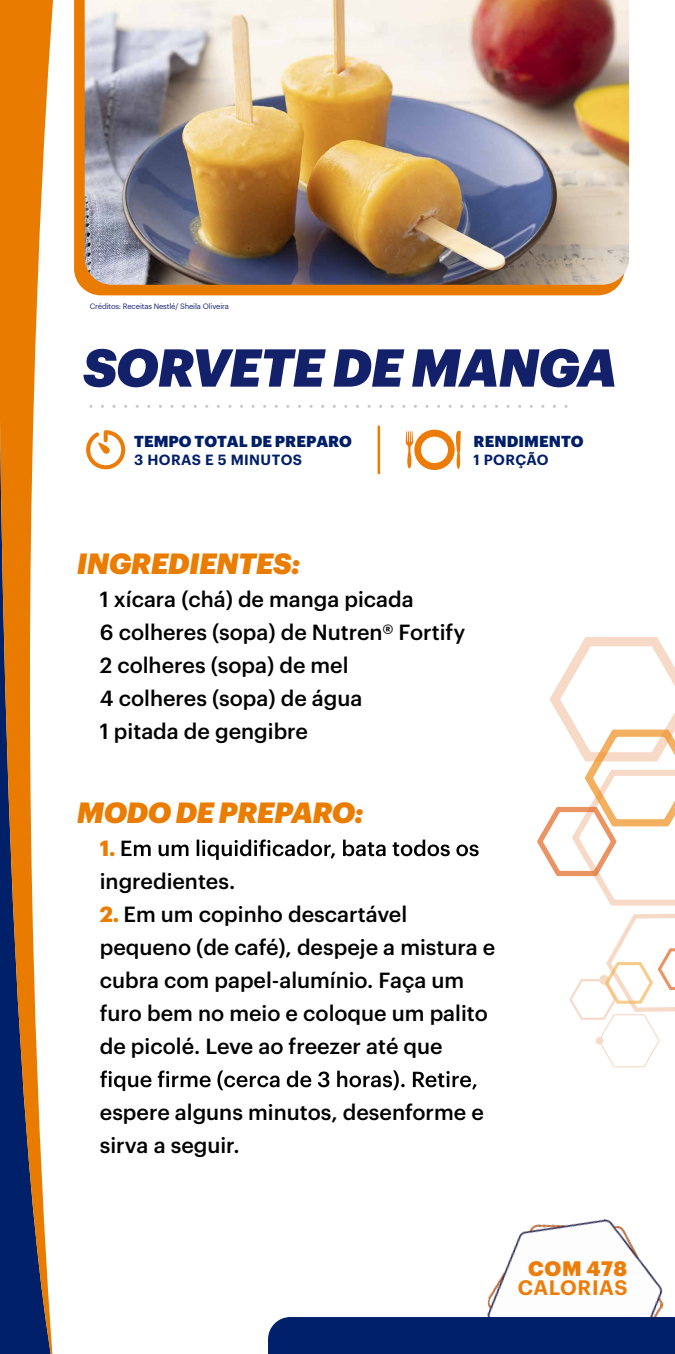
<style>
.page{position:relative;width:675px;height:1354px;background:#fff}
.page>*{position:absolute;margin:0;border:0;box-sizing:border-box;transform-origin:0 0}
.t1{font:italic 900 52.19px "Graphik";letter-spacing:-.02em;color:#13216a}
.t2{font:italic 900 28.69px "Graphik";letter-spacing:-.02em;color:#ea7c00}
.t3{font:500 21.5px/33px "Graphik";color:#000}
.t4{font:700 21.5px "Graphik";color:#ea7c00}
.t5{font:600 20.5px "Graphik";letter-spacing:.03em;color:#ed7d0a}
.t6{font:900 20.5px "Graphik";letter-spacing:.025em;color:#ed7d0a}
.t7{font:900 15.56px "Graphik";color:#001f69}
.t8{font:600 14.44px "Graphik";letter-spacing:.025em;color:#001f69}
.t9{font:7.62px "Graphik";letter-spacing:-.02em;color:#13216a}
.s1{font-weight:700;color:#ea7c00}
</style>
<div class="page">
<svg style="left:0;top:0;width:53px;height:1354px"></svg>
<svg style="left:537px;top:637px;width:138px;height:269px"></svg>
<svg style="left:569px;top:914px;width:106px;height:153px"></svg>
<img style="left:487px;top:1219px;width:177px;height:98px">
<div style="left:268px;top:1317px;width:407px;height:37px;background:#002169"></div>
<svg style="left:122px;top:839px;width:357px;height:21px"></svg>
<svg style="left:100px;top:1070px;width:377px;height:21px"></svg>
<svg style="left:89px;top:405px;width:477px;height:3px"></svg>
<svg style="left:406px;top:430px;width:55px;height:40px"></svg>
<svg style="left:86px;top:430px;width:40px;height:40px"></svg>
<hr style="left:378px;top:425px;width:2px;height:49px;background:#ec7c07">
<svg style="left:74px;top:0;width:545px;height:295px;background:#e87f08"></svg>
<img style="left:85px;top:0;width:544px;height:285px">
<p class="t9" style="left:90px;top:300px;width:141px">Créditos: Receitas Nestlé/ Sheila Oliveira</p>
<h1 class="t1" style="left:83px;top:327px;width:536px">SORVETE DE MANGA</h1>
<p class="t7" style="left:134px;top:429px;width:219px">TEMPO TOTAL DE PREPARO</p>
<p class="t8" style="left:134px;top:449px;width:169px">3 HORAS E 5 MINUTOS</p>
<p class="t7" style="left:474px;top:429px;width:111px">RENDIMENTO</p>
<p class="t8" style="left:474px;top:449px;width:77px">1 PORÇÃO</p>
<h2 class="t2" style="left:77px;top:541px;width:225px">INGREDIENTES:</h2>
<p class="t3" style="left:100px;top:580px;width:367px">1 xícara (chá) de manga picada<br>6 colheres (sopa) de Nutren® Fortify<br>2 colheres (sopa) de mel<br>4 colheres (sopa) de água<br>1 pitada de gengibre</p>
<h2 class="t2" style="left:77px;top:790px;width:288px">MODO DE PREPARO:</h2>
<p class="t4" style="left:100px;top:832px;width:17px">1.</p>
<p class="t3" style="left:100px;top:863px;width:137px">ingredientes.</p>
<p class="t3" style="left:100px;top:896px;width:397px"><span class="s1">2.</span> Em um copinho descartável pequeno (de café), despeje a mistura e cubra com papel-alumínio. Faça um furo bem no meio e coloque um palito de picolé. Leve ao freezer até que</p>
<p class="t3" style="left:100px;top:1094px;width:386px">espere alguns minutos, desenforme e sirva a seguir.</p>
<p class="t6" style="left:528px;top:1252px;width:101px">COM 478</p>
<p class="t5" style="left:518px;top:1272px;width:111px">CALORIAS</p>
</div>
